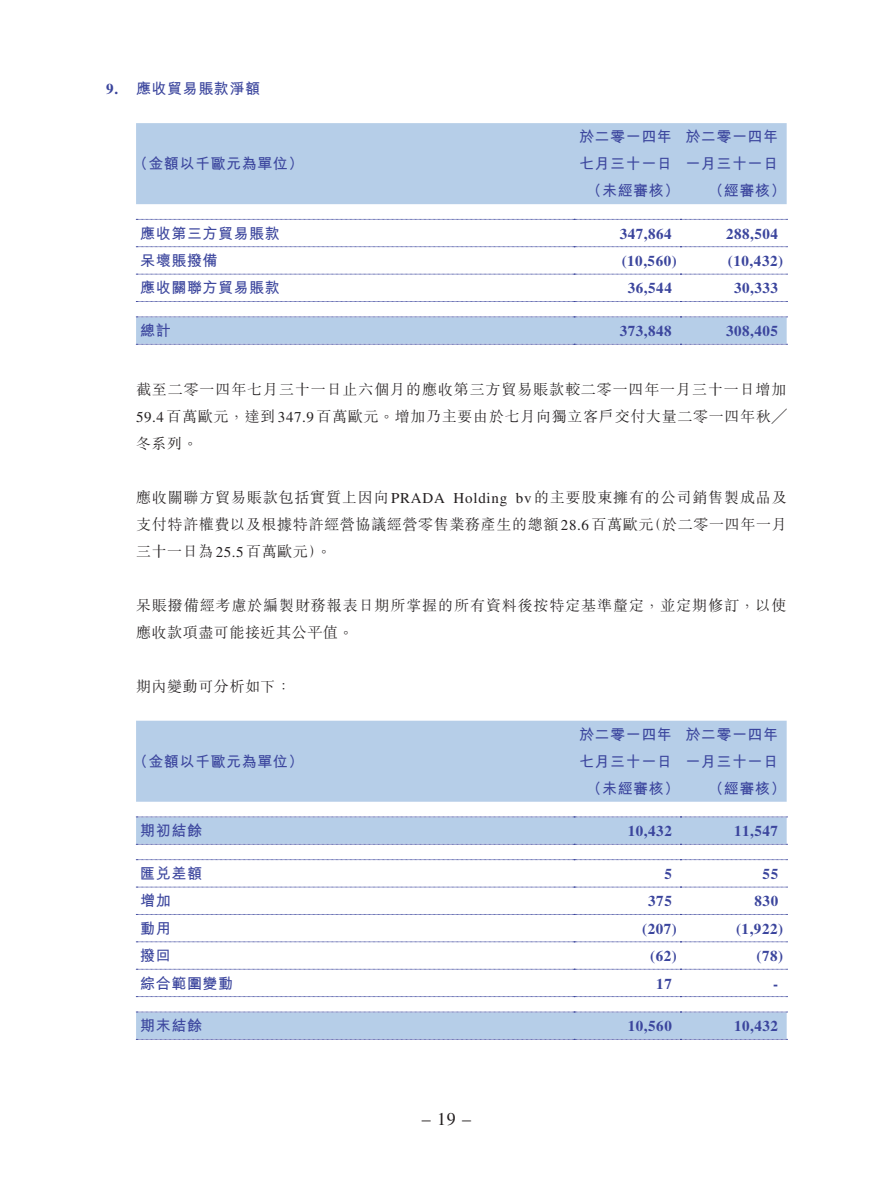
<style>
.page{position:relative;width:893px;height:1191px;background:#fff}
.page>*{position:absolute;margin:0;border:0;box-sizing:border-box;transform-origin:0 0}
.t1{font:18px "Times LT Std";color:#231f20}
._2__附註內文{font:300 15px/27px "M Sung HK";letter-spacing:.045em;color:#231f20;text-align:justify}
._2__附註內文-2{font:700 15px "M Hei HK";letter-spacing:.04em;color:#3b459d}
._2__附註內文-3{font:700 15px "Times LT Std";letter-spacing:.035em;color:#3b459d}
.s1{font-family:"Times LT Std"}
.s2{font-family:"Times LT Std";font-weight:400}
</style>
<div class="page">
<svg style="left:136px;top:123px;width:651px;height:221px"></svg>
<svg style="left:136px;top:219px;width:651px;height:1px"></svg>
<svg style="left:136px;top:246px;width:651px;height:1px"></svg>
<svg style="left:136px;top:274px;width:651px;height:1px"></svg>
<svg style="left:136px;top:301px;width:651px;height:1px"></svg>
<svg style="left:136px;top:317px;width:651px;height:1px"></svg>
<svg style="left:136px;top:344px;width:651px;height:1px"></svg>
<svg style="left:136px;top:720px;width:651px;height:319px"></svg>
<svg style="left:136px;top:816px;width:651px;height:1px"></svg>
<svg style="left:136px;top:844px;width:651px;height:1px"></svg>
<svg style="left:136px;top:859px;width:651px;height:1px"></svg>
<svg style="left:136px;top:886px;width:651px;height:1px"></svg>
<svg style="left:136px;top:914px;width:651px;height:1px"></svg>
<svg style="left:136px;top:941px;width:651px;height:1px"></svg>
<svg style="left:136px;top:969px;width:651px;height:1px"></svg>
<svg style="left:136px;top:996px;width:651px;height:1px"></svg>
<svg style="left:136px;top:1011px;width:651px;height:1px"></svg>
<svg style="left:136px;top:1039px;width:651px;height:1px"></svg>
<p class="_2__附註內文-2" style="left:106px;top:78px;width:155px"><span class="s1">9.</span> 應收貿易賬款淨額</p>
<p class="_2__附註內文-2" style="left:133px;top:153px;width:172px">（金額以千歐元為單位）</p>
<p class="_2__附註內文-2" style="left:579px;top:126px;width:94px">於二零一四年</p>
<p class="_2__附註內文-2" style="left:579px;top:153px;width:94px">七月三十一日</p>
<p class="_2__附註內文-2" style="left:586px;top:180px;width:94px">（未經審核）</p>
<p class="_2__附註內文-2" style="left:685px;top:126px;width:94px">於二零一四年</p>
<p class="_2__附註內文-2" style="left:685px;top:153px;width:94px">一月三十一日</p>
<p class="_2__附註內文-2" style="left:708px;top:180px;width:79px">（經審核）</p>
<p class="_2__附註內文-2" style="left:140px;top:222px;width:141px">應收第三方貿易賬款</p>
<p class="_2__附註內文-3" style="left:620px;top:225px;width:54px">347,864</p>
<p class="_2__附註內文-3" style="left:726px;top:225px;width:54px">288,504</p>
<p class="_2__附註內文-2" style="left:140px;top:250px;width:79px">呆壞賬撥備</p>
<p class="_2__附註內文-3" style="left:622px;top:252px;width:57px">(10,560)</p>
<p class="_2__附註內文-3" style="left:728px;top:252px;width:57px">(10,432)</p>
<p class="_2__附註內文-2" style="left:140px;top:277px;width:141px">應收關聯方貿易賬款</p>
<p class="_2__附註內文-3" style="left:628px;top:279px;width:46px">36,544</p>
<p class="_2__附註內文-3" style="left:734px;top:279px;width:46px">30,333</p>
<p class="_2__附註內文-2" style="left:140px;top:320px;width:32px">總計</p>
<p class="_2__附註內文-3" style="left:620px;top:322px;width:54px">373,848</p>
<p class="_2__附註內文-3" style="left:726px;top:322px;width:54px">308,405</p>
<p class="_2__附註內文" style="left:136px;top:375px;width:652px">截至二零一四年七月三十一日止六個月的應收第三方貿易賬款較二零一四年一月三十一日增加<span class="s2">59.4</span>百萬歐元，達到<span class="s2">347.9</span>百萬歐元。增加乃主要由於七月向獨立客戶交付大量二零一四年秋╱冬系列。</p>
<p class="_2__附註內文" style="left:136px;top:483px;width:652px">應收關聯方貿易賬款包括實質上因向<span class="s2">PRADA Holding bv</span>的主要股東擁有的公司銷售製成品及支付特許權費以及根據特許經營協議經營零售業務產生的總額<span class="s2">28.6</span>百萬歐元（於二零一四年一月三十一日為<span class="s2">25.5</span>百萬歐元）。</p>
<p class="_2__附註內文" style="left:136px;top:591px;width:652px">呆賬撥備經考慮於編製財務報表日期所掌握的所有資料後按特定基準釐定，並定期修訂，以使應收款項盡可能接近其公平值。</p>
<p class="_2__附註內文" style="left:136px;top:672px;width:157px">期內變動可分析如下：</p>
<p class="_2__附註內文-2" style="left:133px;top:750px;width:172px">（金額以千歐元為單位）</p>
<p class="_2__附註內文-2" style="left:579px;top:723px;width:94px">於二零一四年</p>
<p class="_2__附註內文-2" style="left:579px;top:750px;width:94px">七月三十一日</p>
<p class="_2__附註內文-2" style="left:586px;top:777px;width:94px">（未經審核）</p>
<p class="_2__附註內文-2" style="left:685px;top:723px;width:94px">於二零一四年</p>
<p class="_2__附註內文-2" style="left:685px;top:750px;width:94px">一月三十一日</p>
<p class="_2__附註內文-2" style="left:708px;top:777px;width:79px">（經審核）</p>
<p class="_2__附註內文-2" style="left:140px;top:819px;width:63px">期初結餘</p>
<p class="_2__附註內文-3" style="left:628px;top:822px;width:46px">10,432</p>
<p class="_2__附註內文-3" style="left:734px;top:822px;width:46px">11,547</p>
<p class="_2__附註內文-2" style="left:140px;top:862px;width:63px">匯兌差額</p>
<p class="_2__附註內文-3" style="left:664px;top:865px;width:9px">5</p>
<p class="_2__附註內文-3" style="left:763px;top:865px;width:17px">55</p>
<p class="_2__附註內文-2" style="left:140px;top:890px;width:32px">增加</p>
<p class="_2__附註內文-3" style="left:648px;top:892px;width:25px">375</p>
<p class="_2__附註內文-3" style="left:754px;top:892px;width:25px">830</p>
<p class="_2__附註內文-2" style="left:140px;top:917px;width:32px">動用</p>
<p class="_2__附註內文-3" style="left:642px;top:919px;width:36px">(207)</p>
<p class="_2__附註內文-3" style="left:736px;top:919px;width:49px">(1,922)</p>
<p class="_2__附註內文-2" style="left:140px;top:944px;width:32px">撥回</p>
<p class="_2__附註內文-3" style="left:650px;top:947px;width:28px">(62)</p>
<p class="_2__附註內文-3" style="left:756px;top:947px;width:28px">(78)</p>
<p class="_2__附註內文-2" style="left:140px;top:972px;width:94px">綜合範圍變動</p>
<p class="_2__附註內文-3" style="left:656px;top:974px;width:17px">17</p>
<p class="_2__附註內文-3" style="left:773px;top:974px;width:6px">-</p>
<p class="_2__附註內文-2" style="left:140px;top:1014px;width:63px">期末結餘</p>
<p class="_2__附註內文-3" style="left:628px;top:1017px;width:46px">10,560</p>
<p class="_2__附註內文-3" style="left:734px;top:1017px;width:46px">10,432</p>
<p class="t1" style="left:422px;top:1109px;width:51px">–19–</p>
</div>
